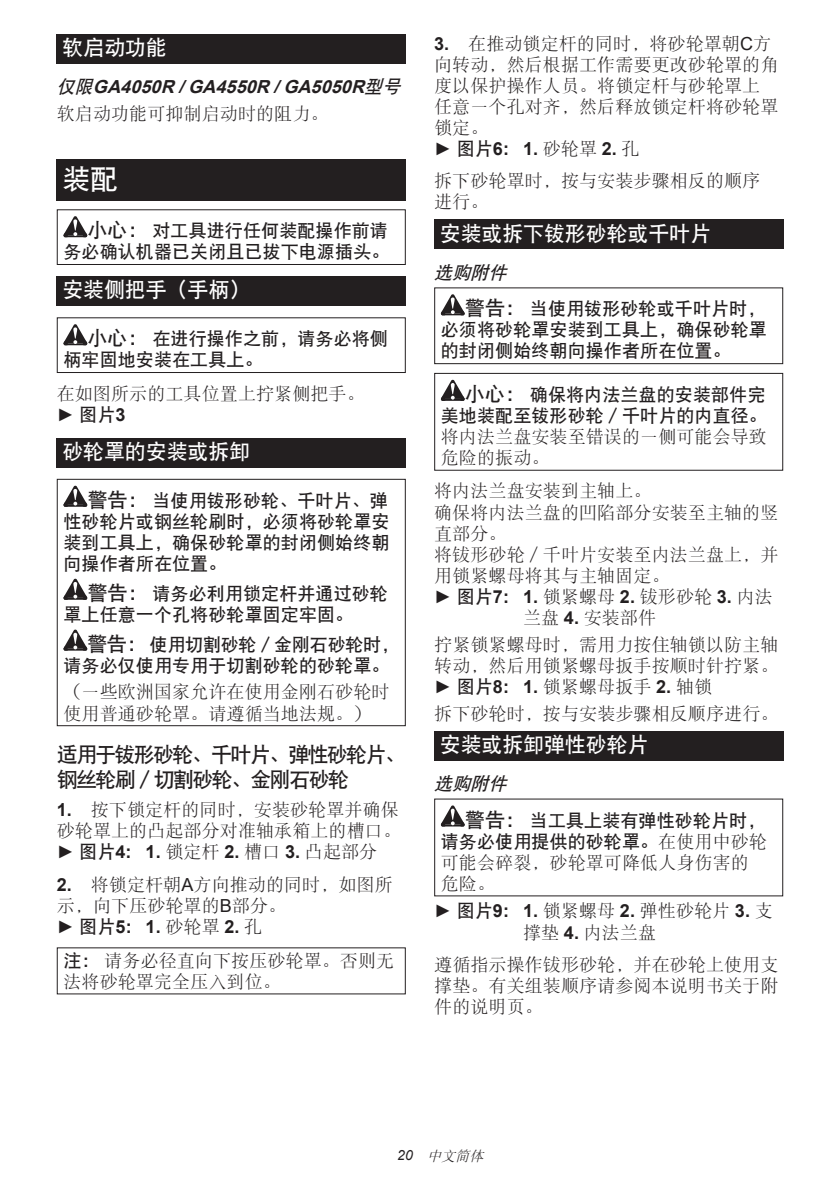
<style>
.page{position:relative;width:840px;height:1191px;background:#fff}
.page>*{position:absolute;margin:0;border:0;box-sizing:border-box;transform-origin:0 0}
.t1{font:28px "DFP Hei W7";color:#fff}
.t2{font:21px "DFP Hei W7";letter-spacing:-.01em;color:#fff}
.t3{font:21px/24.6px "DFP Hei W7";letter-spacing:-.08em;color:#231f20}
.t4{font:18px/21px "DFP Song W3";letter-spacing:.005em;color:#231f20}
.t5{font:18px/21px "DFP Hei W7";letter-spacing:.005em;color:#231f20}
.t6{font:italic 700 18px "Arial";color:#231f20}
.t7{font:700 18px "Arial";color:#231f20}
.t8{font:italic 14px "DFP Song W3";color:#231f20}
.s1{font-family:"DFP Hei W7";font-weight:400}
.s2{font-size:20px}
.s3{font-family:"Arial"}
.s4{font-family:"Arial";font-weight:700}
.s5{font-family:"DFP Hei W7"}
.s6{font-weight:400}
.s7{font-family:"DFP Song W3";font-weight:400}
.s8{font-style:italic}
.s9{font-family:"DFP Song W3"}
</style>
<div class="page">
<div style="left:57px;top:34px;width:348px;height:29px;background:#231f20"></div>
<div style="left:57px;top:159px;width:348px;height:41px;background:#231f20"></div>
<svg style="left:63px;top:216px;width:24px;height:21px"></svg>
<div style="left:57px;top:209px;width:348px;height:56px;border:1px solid #231f20"></div>
<div style="left:57px;top:276px;width:348px;height:30px;background:#231f20"></div>
<svg style="left:63px;top:324px;width:24px;height:21px"></svg>
<div style="left:57px;top:317px;width:348px;height:56px;border:1px solid #231f20"></div>
<div style="left:57px;top:438px;width:348px;height:29px;background:#231f20"></div>
<svg style="left:63px;top:486px;width:24px;height:21px"></svg>
<svg style="left:63px;top:579px;width:24px;height:21px"></svg>
<svg style="left:63px;top:629px;width:24px;height:21px"></svg>
<div style="left:57px;top:479px;width:348px;height:247px;border:1px solid #231f20"></div>
<div style="left:434px;top:220px;width:348px;height:29px;background:#231f20"></div>
<svg style="left:440px;top:294px;width:24px;height:21px"></svg>
<div style="left:434px;top:287px;width:348px;height:77px;border:1px solid #231f20"></div>
<svg style="left:440px;top:380px;width:24px;height:21px"></svg>
<div style="left:434px;top:373px;width:348px;height:98px;border:1px solid #231f20"></div>
<div style="left:434px;top:731px;width:348px;height:29px;background:#231f20"></div>
<svg style="left:440px;top:805px;width:24px;height:21px"></svg>
<p class="t2" style="left:62px;top:37px;width:106px">软启动功能</p>
<p class="t6" style="left:57px;top:74px;width:350px"><span class="s1">仅限</span>GA4050R /GA4550R /GA5050R<span class="s1">型号</span></p>
<p class="t4" style="left:57px;top:103px;width:273px">软启动功能可抑制启动时的阻力。</p>
<h1 class="t1" style="left:62px;top:165px;width:57px">装配</h1>
<p class="t5" style="left:63px;top:220px;width:327px;text-align:right"><span class="s2">小心：</span>对工具进行任何装配操作前请<br>务必确认机器已关闭且已拔下电源插头。</p>
<p class="t2" style="left:62px;top:279px;width:189px">安装侧把手（手柄）</p>
<p class="t5" style="left:63px;top:328px;width:326px;text-indent:24px"><span class="s2">小心：</span>在进行操作之前，请务必将侧柄牢固地安装在工具上。</p>
<p class="t4" style="left:57px;top:383px;width:309px">在如图所示的工具位置上拧紧侧把手。</p>
<p class="t5" style="left:57px;top:404px;width:70px"><span class="s3">►</span> 图片<span class="s4">3</span></p>
<p class="t2" style="left:62px;top:441px;width:189px">砂轮罩的安装或拆卸</p>
<p class="t5" style="left:63px;top:490px;width:327px;text-align:justify;text-indent:24px"><span class="s2">警告：</span>当使用钹形砂轮、千叶片、弹性砂轮片或钢丝轮刷时，必须将砂轮罩安装到工具上，确保砂轮罩的封闭侧始终朝向操作者所在位置。</p>
<p class="t5" style="left:63px;top:583px;width:326px;text-indent:24px"><span class="s2">警告：</span>请务必利用锁定杆并通过砂轮罩上任意一个孔将砂轮罩固定牢固。</p>
<p class="t5" style="left:63px;top:633px;width:337px;text-indent:24px"><span class="s2">警告：</span>使用切割砂轮／金刚石砂轮时，请务必仅使用专用于切割砂轮的砂轮罩。</p>
<p class="t4" style="left:63px;top:681px;width:327px">（一些欧洲国家允许在使用金刚石砂轮时使用普通砂轮罩。请遵循当地法规。）</p>
<p class="t3" style="left:57px;top:742px;width:350px">适用于钹形砂轮、千叶片、弹性砂轮片、钢丝轮刷／切割砂轮、金刚石砂轮</p>
<p class="t4" style="left:57px;top:799px;width:345px"><span class="s4">1.</span> 按下锁定杆的同时，安装砂轮罩并确保砂轮罩上的凸起部分对准轴承箱上的槽口。<span class="s3">►</span> <span class="s5">图片</span><span class="s4">4: 1.</span> 锁定杆 <span class="s4">2.</span> 槽口 <span class="s4">3.</span> 凸起部分</p>
<p class="t4" style="left:57px;top:874px;width:337px"><span class="s4">2.</span> 将锁定杆朝<span class="s3">A</span>方向推动的同时，如图所示，向下压砂轮罩的<span class="s3">B</span>部分。</p>
<p class="t7" style="left:57px;top:914px;width:207px"><span class="s6">►</span> <span class="s1">图片</span>5: 1. <span class="s7">砂轮罩</span> 2. <span class="s7">孔</span></p>
<p class="t4" style="left:63px;top:949px;width:332px"><span class="s5">注：</span>请务必径直向下按压砂轮罩。否则无法将砂轮罩完全压入到位。</p>
<p class="t4" style="left:434px;top:33px;width:345px"><span class="s4">3.</span> 在推动锁定杆的同时，将砂轮罩朝<span class="s3">C</span>方向转动，然后根据工作需要更改砂轮罩的角度以保护操作人员。将锁定杆与砂轮罩上任意一个孔对齐，然后释放锁定杆将砂轮罩锁定。</p>
<p class="t7" style="left:434px;top:136px;width:207px"><span class="s6">►</span> <span class="s1">图片</span>6: 1. <span class="s7">砂轮罩</span> 2. <span class="s7">孔</span></p>
<p class="t4" style="left:434px;top:170px;width:327px">拆下砂轮罩时，按与安装步骤相反的顺序进行。</p>
<p class="t2" style="left:439px;top:222px;width:272px">安装或拆下钹形砂轮或千叶片</p>
<p class="t5" style="left:464px;top:254px;width:302px;line-height:36.6px;text-indent:-31px"><span class="s8">选购附件<br></span><span class="s2">警告：</span>当使用钹形砂轮或千叶片时，</p>
<p class="t5" style="left:440px;top:319px;width:327px">必须将砂轮罩安装到工具上，确保砂轮罩的封闭侧始终朝向操作者所在位置。</p>
<p class="t5" style="left:440px;top:384px;width:327px;text-align:right"><span class="s2">小心：</span>确保将内法兰盘的安装部件完<br>美地装配至钹形砂轮／千叶片的内直径。</p>
<p class="t4" style="left:440px;top:426px;width:327px">将内法兰盘安装至错误的一侧可能会导致危险的振动。</p>
<p class="t4" style="left:434px;top:480px;width:219px">将内法兰盘安装到主轴上。</p>
<p class="t4" style="left:434px;top:501px;width:345px">确保将内法兰盘的凹陷部分安装至主轴的竖</p>
<p class="t4" style="left:434px;top:522px;width:74px">直部分。</p>
<p class="t4" style="left:434px;top:543px;width:345px">将钹形砂轮／千叶片安装至内法兰盘上，并</p>
<p class="t4" style="left:434px;top:565px;width:237px">用锁紧螺母将其与主轴固定。</p>
<p class="t4" style="left:434px;top:586px;width:340px"><span class="s3">►</span> <span class="s5">图片</span><span class="s4">7: 1.</span> 锁紧螺母 <span class="s4">2.</span> 钹形砂轮 <span class="s4">3.</span> 内法</p>
<p class="t4" style="left:522px;top:607px;width:134px">兰盘 <span class="s4">4.</span> 安装部件</p>
<p class="t4" style="left:434px;top:633px;width:345px;text-align:justify">拧紧锁紧螺母时，需用力按住轴锁以防主轴转动，然后用锁紧螺母扳手按顺时针拧紧。<span class="s3">►</span> <span class="s5">图片</span><span class="s4">8: 1.</span> 锁紧螺母扳手 <span class="s4">2.</span> 轴锁</p>
<p class="t4" style="left:434px;top:702px;width:345px">拆下砂轮时，按与安装步骤相反顺序进行。</p>
<p class="t2" style="left:439px;top:733px;width:210px">安装或拆卸弹性砂轮片</p>
<p class="t5" style="left:464px;top:765px;width:302px;line-height:36.6px;text-indent:-31px"><span class="s8">选购附件<br></span><span class="s2">警告：</span>当工具上装有弹性砂轮片时，</p>
<p class="t5" style="left:440px;top:830px;width:327px">请务必使用提供的砂轮罩。<span class="s9">在使用中砂轮</span></p>
<p class="t4" style="left:440px;top:851px;width:309px">可能会碎裂，砂轮罩可降低人身伤害的危险。</p>
<p class="t4" style="left:522px;top:900px;width:251px;text-indent:-89px"><span class="s3">►</span> <span class="s5">图片</span><span class="s4">9: 1.</span> 锁紧螺母 <span class="s4">2.</span> 弹性砂轮片 <span class="s4">3.</span> 支撑垫 <span class="s4">4.</span> 内法兰盘</p>
<p class="t4" style="left:434px;top:954px;width:345px;text-align:justify">遵循指示操作钹形砂轮，并在砂轮上使用支撑垫。有关组装顺序请参阅本说明书关于附件的说明页。</p>
<p class="t8" style="left:397px;top:1148px;width:91px"><span class="s3">2 0</span> 中文简体</p>
</div>
